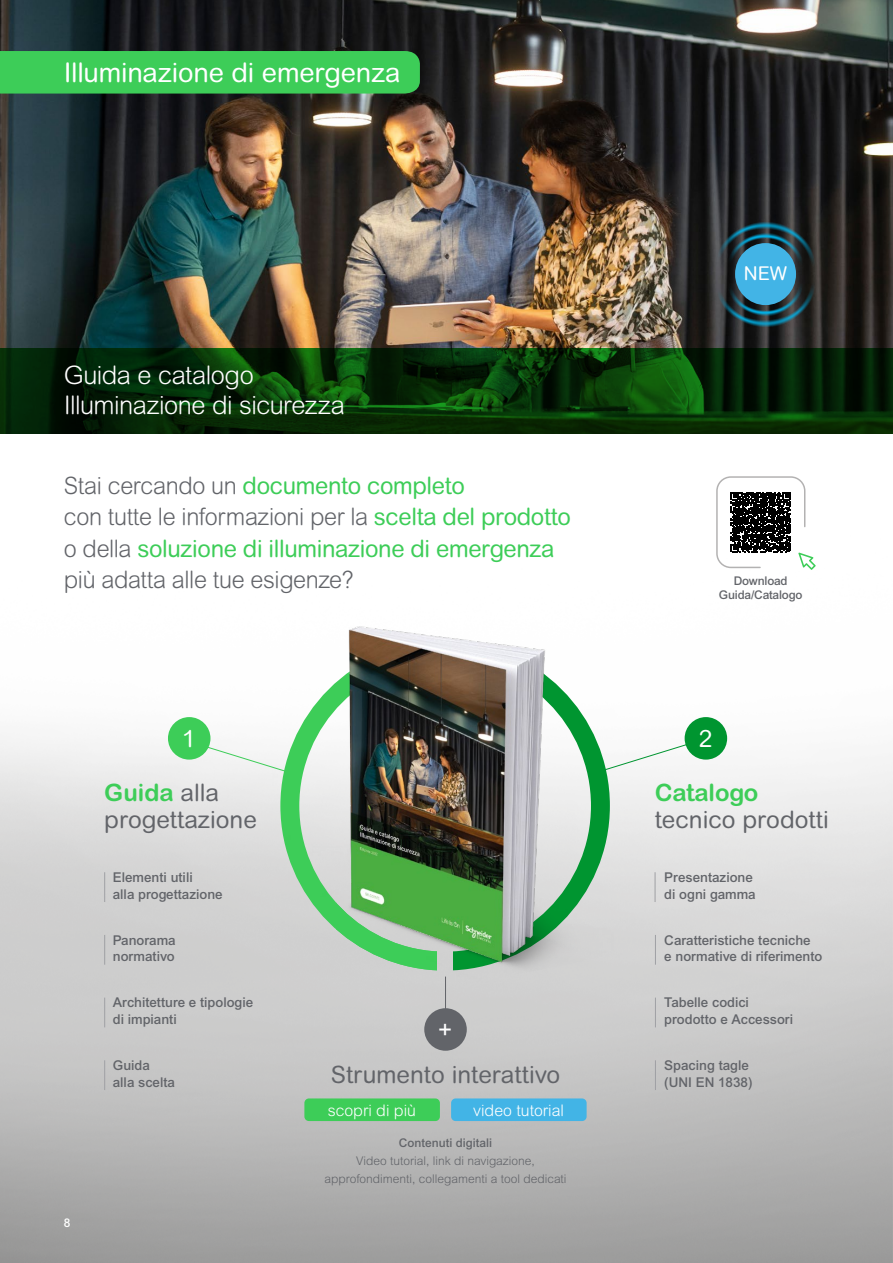
<style>
.page{position:relative;width:893px;height:1263px;background:#fff}
.page>*{position:absolute;margin:0;border:0;box-sizing:border-box;transform-origin:0 0}
.t1{font:27px "Arial Rounded MT Pro";letter-spacing:-.005em;color:#fff}
.t2{font:300 25.5px/30.6px "Arial Rounded MT Pro";letter-spacing:-.02em;color:#fff}
.t3{font:300 24px/31.5px "Arial Rounded MT Pro";letter-spacing:-.015em;color:#626469}
.t4{font:24px/27px "Arial Rounded MT Pro";color:#626469}
.t5{font:700 24px "Arial Rounded MT Pro";color:#3dcd58}
.t6{font:24px "Arial Rounded MT Pro";color:#fff}
.t7{font:19.05px "Arial Rounded MT Pro";color:#fff}
.t8{font:300 15.9px "Arial Rounded MT Pro";color:#fff}
.t9{font:500 13.5px/16.5px "Arial MT Std";color:#626469}
.t10{font:300 12px/18px "Arial MT Std";color:#626469;text-align:center}
.t11{font:500 12px/14.4px "Arial MT Std";letter-spacing:-.015em;color:#626469;text-align:center}
.t12{font:500 12px "Arial MT Std";color:#fff}
.s1{font-weight:400;color:#3dcd58}
.s2{font-weight:700;color:#3dcd58}
</style>
<div class="page">
<img style="left:0;top:0;width:893px;height:1263px">
<svg style="left:0;top:349px;width:892px;height:85px;background:#062d07"></svg>
<hr style="left:892px;top:349px;width:1px;height:85px;background:#3dcd58">
<svg style="left:715px;top:475px;width:101px;height:95px"></svg>
<img style="left:715px;top:280px;width:102px;height:58px">
<img style="left:715px;top:210px;width:102px;height:70px">
<div style="left:735px;top:243px;width:61px;height:62px;background:#42b4e6;border-radius:50%"></div>
<hr style="left:104px;top:872px;width:1px;height:30px;background:#9fa0a4">
<hr style="left:104px;top:935px;width:1px;height:30px;background:#9fa0a4">
<hr style="left:104px;top:997px;width:1px;height:30px;background:#9fa0a4">
<hr style="left:104px;top:1060px;width:1px;height:30px;background:#9fa0a4">
<hr style="left:655px;top:872px;width:1px;height:30px;background:#9fa0a4">
<hr style="left:655px;top:935px;width:1px;height:30px;background:#9fa0a4">
<hr style="left:655px;top:997px;width:1px;height:30px;background:#9fa0a4">
<hr style="left:655px;top:1060px;width:1px;height:30px;background:#9fa0a4">
<div style="left:304px;top:1098px;width:136px;height:23px;background:#3dcd58;border-radius:5px"></div>
<div style="left:451px;top:1098px;width:136px;height:23px;background:#42b4e6;border-radius:5px"></div>
<div style="left:188px;top:741px;width:84px;height:32px;background:#f2f2f2"></div>
<hr style="left:445px;top:976px;width:1px;height:69px;background:#626469">
<div style="left:615px;top:741px;width:82px;height:32px;background:#f6f6f6"></div>
<div style="left:168px;top:717px;width:42px;height:43px;background:#3dcd58;border-radius:50%"></div>
<div style="left:685px;top:717px;width:42px;height:43px;background:#009530;border-radius:50%"></div>
<div style="left:424px;top:1008px;width:43px;height:43px;background:#626469;border-radius:50%"></div>
<img style="left:272px;top:597px;width:343px;height:387px">
<div style="left:0;top:51px;width:420px;height:43px;background:#3dcd58"></div>
<h1 class="t1" style="left:64px;top:56px;width:338px">Illuminazione di emergenza</h1>
<h2 class="t2" style="left:64px;top:360px;width:283px">Guida e catalogo<br>Illuminazione di sicurezza</h2>
<h3 class="t3" style="left:64px;top:471px;width:509px">Stai cercando un <span class="s1">documento completo<br></span>con tutte le informazioni per la <span class="s1">scelta del prodotto </span>o della <span class="s1">soluzione di illuminazione di emergenza </span>più adatta alle tue esigenze?</h3>
<h3 class="t7" style="left:744px;top:263px;width:45px">NEW</h3>
<p class="t11" style="left:719px;top:573px;width:85px">Download<br>Guida/Catalogo</p>
<h3 class="t6" style="left:182px;top:725px;width:15px">1</h3>
<h3 class="t6" style="left:699px;top:725px;width:15px">2</h3>
<p class="t12" style="left:64px;top:1216px;width:8px">8</p>
<h3 class="t4" style="left:104px;top:780px;width:154px"><span class="s2">Guida</span> alla progettazione</h3>
<p class="t9" style="left:113px;top:869px;width:111px">Elementi utili<br>alla progettazione</p>
<p class="t9" style="left:113px;top:932px;width:64px">Panorama normativo</p>
<p class="t9" style="left:113px;top:994px;width:142px">Architetture e tipologie di impianti</p>
<p class="t9" style="left:113px;top:1057px;width:64px">Guida alla scelta</p>
<h3 class="t4" style="left:331px;top:1062px;width:231px">Strumento interattivo</h3>
<h3 class="t6" style="left:438px;top:1016px;width:15px">+</h3>
<p class="t8" style="left:328px;top:1101px;width:90px">scopri di più</p>
<p class="t8" style="left:473px;top:1101px;width:92px">video tutorial</p>
<p class="t11" style="left:399px;top:1136px;width:95px">Contenuti digitali</p>
<p class="t10" style="left:324px;top:1152px;width:244px">Video tutorial, link di navigazione, approfondimenti, collegamenti a tool dedicati</p>
<h3 class="t5" style="left:655px;top:778px;width:105px">Catalogo</h3>
<h3 class="t4" style="left:655px;top:807px;width:176px">tecnico prodotti</h3>
<p class="t9" style="left:664px;top:869px;width:93px">Presentazione di ogni gamma</p>
<p class="t9" style="left:664px;top:932px;width:160px">Caratteristiche tecniche<br>e normative di riferimento</p>
<p class="t9" style="left:664px;top:994px;width:130px">Tabelle codici prodotto e Accessori</p>
<p class="t9" style="left:664px;top:1057px;width:90px">Spacing tagle (UNI EN 1838)</p>
</div>
